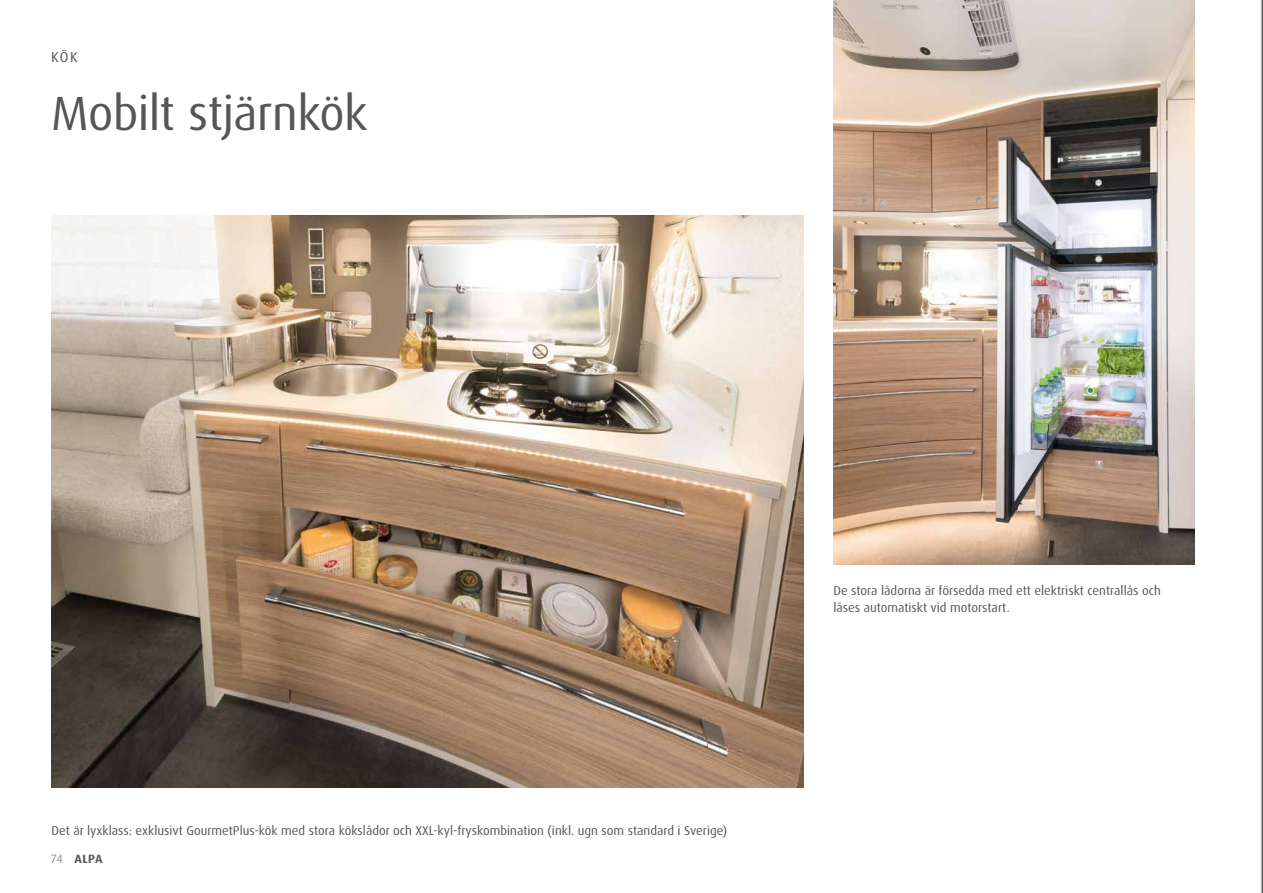
<style>
.page{position:relative;width:1263px;height:893px;background:#fff}
.page>*{position:absolute;margin:0;border:0;box-sizing:border-box;transform-origin:0 0}
.t1{font:48px "Dax OT";letter-spacing:-.01em;color:#565656}
.t2{font:14.25px "Dax OT";color:#565656}
.t3{font:12.75px/16.5px "Dax OT";color:#565656}
.t4{font:700 12px "Dax Pro";color:#565656}
.t5{font:300 12px "Dax OT";color:#565656}
</style>
<div class="page">
<svg style="left:1261px;top:0;width:2px;height:893px;background:#838383"></svg>
<img style="left:51px;top:216px;width:753px;height:572px">
<img style="left:833px;top:0;width:362px;height:564px">
<p class="t2" style="left:51px;top:48px;width:28px">KÖK</p>
<h1 class="t1" style="left:51px;top:83px;width:318px">Mobilt stjärnkök</h1>
<p class="t3" style="left:52px;top:823px;width:677px">Det är lyxklass: exklusivt GourmetPlus-kök med stora kökslådor och XXL-kyl-fryskombination (inkl. ugn som standard i Sverige)</p>
<p class="t5" style="left:51px;top:851px;width:13px">74</p>
<p class="t4" style="left:75px;top:851px;width:29px">ALPA</p>
<p class="t3" style="left:833px;top:583px;width:329px">De stora lådorna är försedda med ett elektriskt centrallås och låses automatiskt vid motorstart.</p>
</div>
